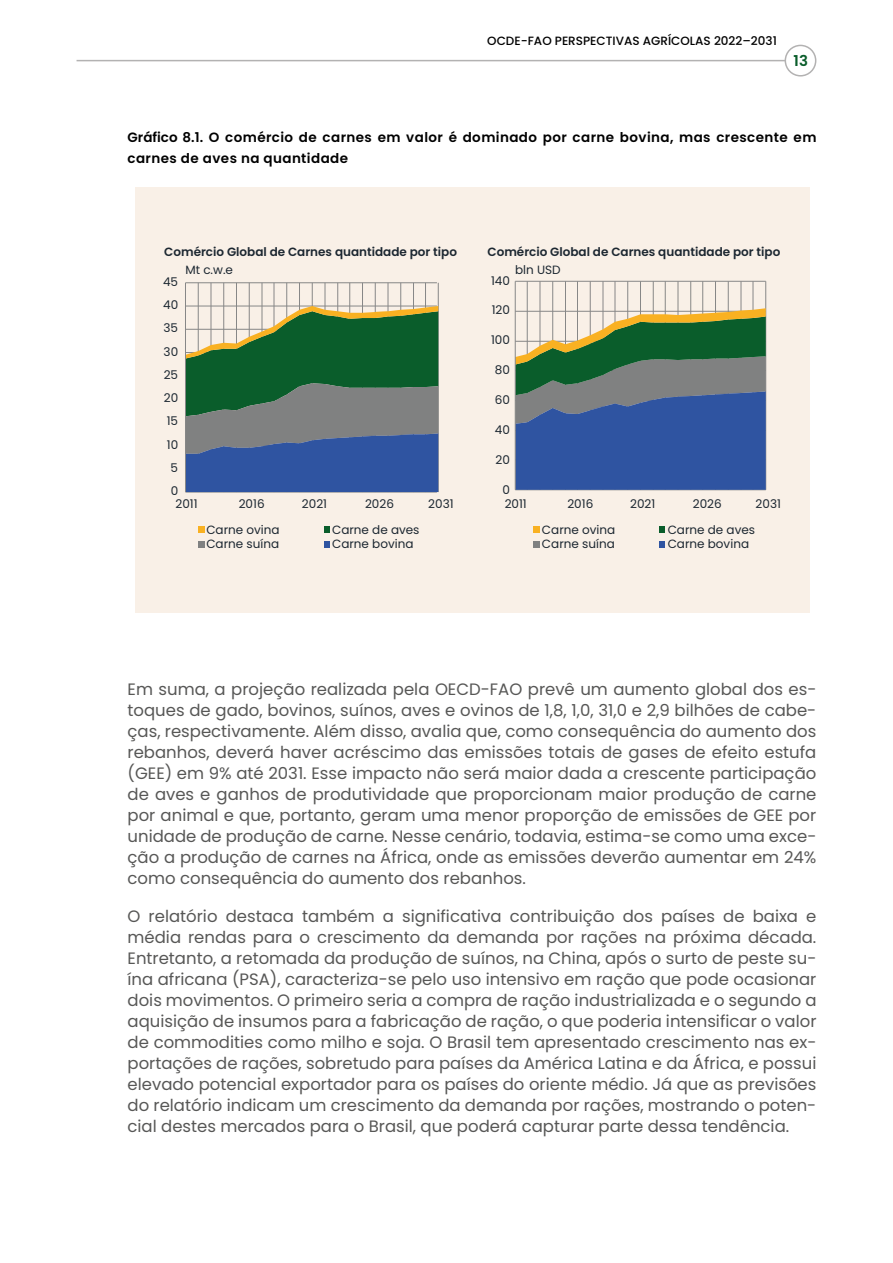
<style>
.page{position:relative;width:893px;height:1263px;background:#fff}
.page>*{position:absolute;margin:0;border:0;box-sizing:border-box;transform-origin:0 0}
.t1{font:16.5px/21px "Poppins";color:#575756;text-align:justify}
.t2{font:600 15px "Poppins";color:#0a5d2b}
.t3{font:600 13.5px/21px "Poppins";letter-spacing:.03em;color:#000}
.t4{font:12px/14.2px "Poppins";color:#1c2731}
.t5{font:600 12px "Poppins";color:#1c2731}
.t6{font:500 12px "Poppins";color:#000}
</style>
<div class="page">
<hr style="left:77px;top:60px;width:708px;height:1px;background:#b3b2b2">
<div style="left:785px;top:45px;width:31px;height:32px;border:2px solid #b3b2b2;border-radius:50%"></div>
<div style="left:135px;top:188px;width:674px;height:425px;background:#f9f0e7"></div>
<hr style="left:515px;top:281px;width:251px;height:1px;background:#878787">
<hr style="left:527px;top:281px;width:1px;height:209px;background:#878787">
<hr style="left:540px;top:281px;width:1px;height:209px;background:#878787">
<hr style="left:552px;top:281px;width:1px;height:209px;background:#878787">
<hr style="left:565px;top:281px;width:1px;height:209px;background:#878787">
<hr style="left:577px;top:281px;width:1px;height:209px;background:#878787">
<hr style="left:590px;top:281px;width:1px;height:209px;background:#878787">
<hr style="left:603px;top:281px;width:1px;height:209px;background:#878787">
<hr style="left:615px;top:281px;width:1px;height:209px;background:#878787">
<hr style="left:627px;top:281px;width:1px;height:209px;background:#878787">
<hr style="left:640px;top:281px;width:1px;height:209px;background:#878787">
<hr style="left:653px;top:281px;width:1px;height:209px;background:#878787">
<hr style="left:665px;top:281px;width:1px;height:209px;background:#878787">
<hr style="left:678px;top:281px;width:1px;height:209px;background:#878787">
<hr style="left:690px;top:281px;width:1px;height:209px;background:#878787">
<hr style="left:702px;top:281px;width:1px;height:209px;background:#878787">
<hr style="left:715px;top:281px;width:1px;height:209px;background:#878787">
<hr style="left:728px;top:281px;width:1px;height:209px;background:#878787">
<hr style="left:741px;top:281px;width:1px;height:209px;background:#878787">
<hr style="left:753px;top:281px;width:1px;height:209px;background:#878787">
<hr style="left:765px;top:281px;width:1px;height:209px;background:#878787">
<hr style="left:185px;top:492px;width:252px;height:1px;background:#878787">
<hr style="left:185px;top:282px;width:252px;height:1px;background:#878787">
<hr style="left:198px;top:283px;width:1px;height:209px;background:#878787">
<hr style="left:211px;top:283px;width:1px;height:209px;background:#878787">
<hr style="left:223px;top:283px;width:1px;height:209px;background:#878787">
<hr style="left:236px;top:283px;width:1px;height:209px;background:#878787">
<hr style="left:249px;top:283px;width:1px;height:209px;background:#878787">
<hr style="left:262px;top:283px;width:1px;height:209px;background:#878787">
<hr style="left:274px;top:283px;width:1px;height:209px;background:#878787">
<hr style="left:286px;top:283px;width:1px;height:209px;background:#878787">
<hr style="left:299px;top:283px;width:1px;height:209px;background:#878787">
<hr style="left:312px;top:283px;width:1px;height:209px;background:#878787">
<hr style="left:325px;top:283px;width:1px;height:209px;background:#878787">
<hr style="left:337px;top:283px;width:1px;height:209px;background:#878787">
<hr style="left:349px;top:283px;width:1px;height:209px;background:#878787">
<hr style="left:362px;top:283px;width:1px;height:209px;background:#878787">
<hr style="left:375px;top:283px;width:1px;height:209px;background:#878787">
<hr style="left:388px;top:283px;width:1px;height:209px;background:#878787">
<hr style="left:400px;top:283px;width:1px;height:209px;background:#878787">
<hr style="left:413px;top:283px;width:1px;height:209px;background:#878787">
<hr style="left:425px;top:283px;width:1px;height:209px;background:#878787">
<hr style="left:438px;top:283px;width:1px;height:209px;background:#878787">
<svg style="left:186px;top:306px;width:252px;height:186px;background:#4b716f"></svg>
<hr style="left:185px;top:283px;width:1px;height:209px;background:#878787">
<svg style="left:198px;top:527px;width:6px;height:6px"></svg>
<svg style="left:198px;top:541px;width:6px;height:6px"></svg>
<svg style="left:324px;top:527px;width:5px;height:6px"></svg>
<svg style="left:324px;top:541px;width:5px;height:6px"></svg>
<svg style="left:534px;top:527px;width:6px;height:6px"></svg>
<svg style="left:534px;top:541px;width:6px;height:6px"></svg>
<svg style="left:660px;top:527px;width:5px;height:6px"></svg>
<svg style="left:660px;top:541px;width:5px;height:6px"></svg>
<svg style="left:516px;top:308px;width:250px;height:182px;background:#516f83"></svg>
<hr style="left:515px;top:281px;width:1px;height:209px;background:#878787">
<p class="t6" style="left:487px;top:34px;width:291px">OCDE-FAO PERSPECTIVAS AGRÍCOLAS 2022–2031</p>
<p class="t2" style="left:794px;top:52px;width:16px">13</p>
<p class="t3" style="left:128px;top:127px;width:690px">Gráfico 8.1. O comércio de carnes em valor é dominado por carne bovina, mas crescente em carnes de aves na quantidade</p>
<p class="t5" style="left:164px;top:245px;width:294px">Comércio Global de Carnes quantidade por tipo</p>
<p class="t5" style="left:487px;top:245px;width:294px">Comércio Global de Carnes quantidade por tipo</p>
<p class="t4" style="left:163px;top:274px;width:17px">45</p>
<p class="t4" style="left:185px;top:262px;width:49px">Mt c.w.e</p>
<p class="t4" style="left:515px;top:262px;width:47px">bln USD</p>
<p class="t4" style="left:491px;top:274px;width:20px">140</p>
<p class="t4" style="left:163px;top:298px;width:17px">40</p>
<p class="t4" style="left:164px;top:321px;width:16px">35</p>
<p class="t4" style="left:164px;top:344px;width:16px">30</p>
<p class="t4" style="left:164px;top:368px;width:16px">25</p>
<p class="t4" style="left:164px;top:391px;width:16px">20</p>
<p class="t4" style="left:167px;top:414px;width:13px">15</p>
<p class="t4" style="left:167px;top:437px;width:13px">10</p>
<p class="t4" style="left:171px;top:460px;width:9px">5</p>
<p class="t4" style="left:171px;top:484px;width:9px">0</p>
<p class="t4" style="left:176px;top:496px;width:24px">2011</p>
<p class="t4" style="left:239px;top:496px;width:27px">2016</p>
<p class="t4" style="left:302px;top:496px;width:27px">2021</p>
<p class="t4" style="left:365px;top:496px;width:30px">2026</p>
<p class="t4" style="left:428px;top:496px;width:27px">2031</p>
<p class="t4" style="left:492px;top:303px;width:20px">120</p>
<p class="t4" style="left:491px;top:333px;width:20px">100</p>
<p class="t4" style="left:495px;top:363px;width:17px">80</p>
<p class="t4" style="left:495px;top:393px;width:17px">60</p>
<p class="t4" style="left:495px;top:422px;width:17px">40</p>
<p class="t4" style="left:496px;top:452px;width:16px">20</p>
<p class="t4" style="left:502px;top:482px;width:9px">0</p>
<p class="t4" style="left:505px;top:497px;width:24px">2011</p>
<p class="t4" style="left:567px;top:497px;width:27px">2016</p>
<p class="t4" style="left:630px;top:497px;width:27px">2021</p>
<p class="t4" style="left:693px;top:497px;width:30px">2026</p>
<p class="t4" style="left:756px;top:496px;width:27px">2031</p>
<p class="t4" style="left:206px;top:522px;width:75px">Carne ovina<br>Carne suína</p>
<p class="t4" style="left:332px;top:522px;width:89px">Carne de aves<br>Carne bovina</p>
<p class="t4" style="left:542px;top:522px;width:75px">Carne ovina<br>Carne suína</p>
<p class="t4" style="left:668px;top:522px;width:89px">Carne de aves<br>Carne bovina</p>
<p class="t1" style="left:128px;top:679px;width:690px">Em suma, a projeção realizada pela OECD-FAO prevê um aumento global dos es&shy;toques de gado, bovinos, suínos, aves e ovinos de 1,8, 1,0, 31,0 e 2,9 bilhões de cabe&shy;ças, respectivamente. Além disso, avalia que, como consequência do aumento dos rebanhos, deverá haver acréscimo das emissões totais de gases de efeito estufa (GEE) em 9% até 2031. Esse impacto não será maior dada a crescente participação de aves e ganhos de produtividade que proporcionam maior produção de carne por animal e que, portanto, geram uma menor proporção de emissões de GEE por unidade de produção de carne. Nesse cenário, todavia, estima-se como uma exce&shy;ção a produção de carnes na África, onde as emissões deverão aumentar em 24% como consequência do aumento dos rebanhos.</p>
<p class="t1" style="left:128px;top:906px;width:690px">O relatório destaca também a significativa contribuição dos países de baixa e média rendas para o crescimento da demanda por rações na próxima década.<br>Entretanto, a retomada da produção de suínos, na China, após o surto de peste su&shy;ína africana (PSA), caracteriza-se pelo uso intensivo em ração que pode ocasionar dois movimentos. O primeiro seria a compra de ração industrializada e o segundo a aquisição de insumos para a fabricação de ração, o que poderia intensificar o valor de commodities como milho e soja. O Brasil tem apresentado crescimento nas ex&shy;portações de rações, sobretudo para países da América Latina e da África, e possui elevado potencial exportador para os países do oriente médio. Já que as previsões do relatório indicam um crescimento da demanda por rações, mostrando o poten&shy;cial destes mercados para o Brasil, que poderá capturar parte dessa tendência.</p>
</div>
